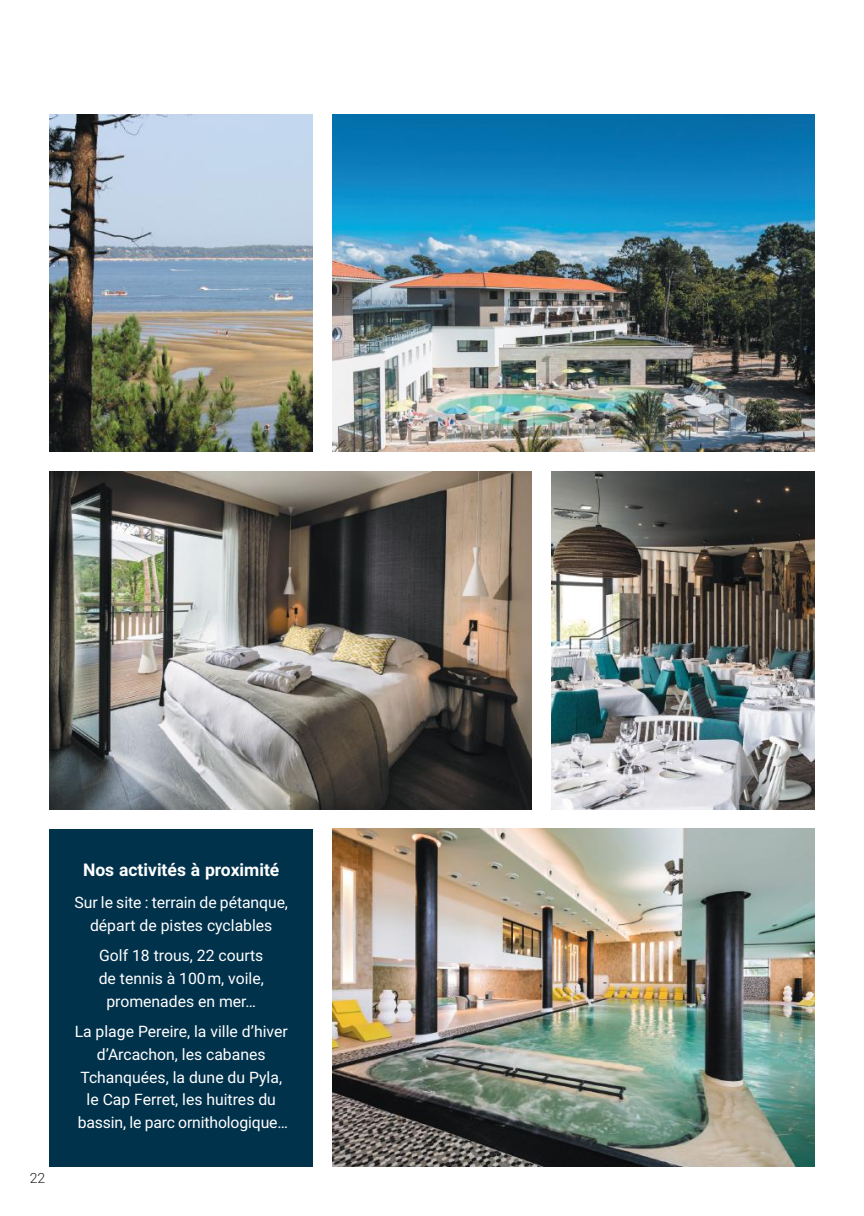
<style>
.page{position:relative;width:864px;height:1216px;background:#fff}
.page>*{position:absolute;margin:0;border:0;box-sizing:border-box;transform-origin:0 0}
.t1{font:700 17.5px "Roboto";color:#fff}
.t2{font:15.75px/22.8px "Roboto";color:#fff;text-align:center}
.t3{font:300 14px "Roboto";color:#241f1f}
</style>
<div class="page">
<img style="left:332px;top:828px;width:482px;height:338px">
<div style="left:50px;top:828px;width:263px;height:338px;background:#00324c"></div>
<img style="left:332px;top:114px;width:482px;height:337px">
<img style="left:551px;top:471px;width:263px;height:338px">
<img style="left:50px;top:471px;width:481px;height:338px">
<img style="left:50px;top:114px;width:263px;height:337px">
<p class="t3" style="left:30px;top:1172px;width:17px">22</p>
<p class="t1" style="left:83px;top:862px;width:198px">Nos activités à proximité</p>
<p class="t2" style="left:74px;top:892px;width:215px">Sur le site : terrain de pétanque, départ de pistes cyclables</p>
<p class="t2" style="left:99px;top:945px;width:166px">Golf 18 trous, 22 courts de tennis à 100m, voile, promenades en mer…</p>
<p class="t2" style="left:75px;top:1021px;width:215px">La plage Pereire, la ville d’hiver d’Arcachon, les cabanes<br>Tchanquées, la dune du Pyla, le Cap Ferret, les huitres du bassin, le parc ornithologique…</p>
</div>
